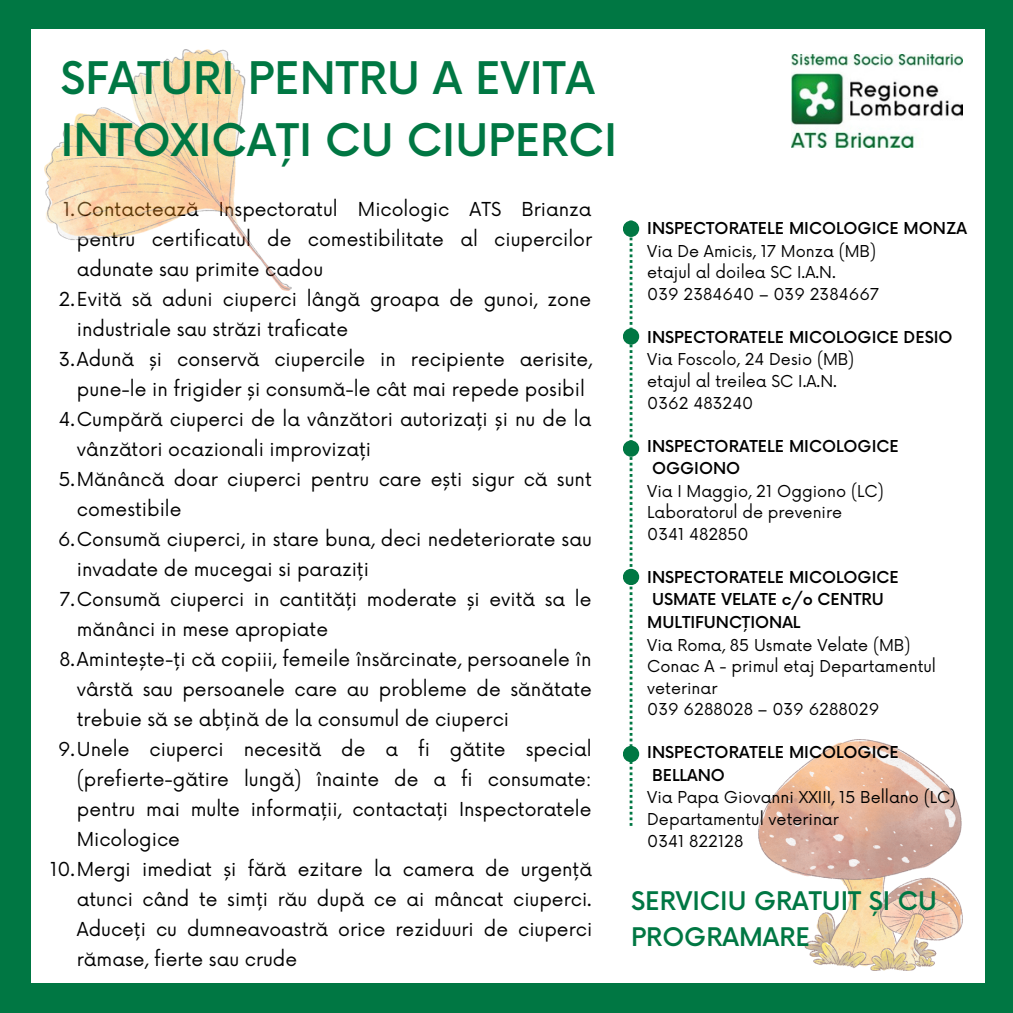
<style>
.page{position:relative;width:1013px;height:1013px;background:#fff}
.page>*{position:absolute;margin:0;border:0;box-sizing:border-box;transform-origin:0 0}
.t1{font:500 43.75px/61.9px "Now";color:#007743}
.t2{font:500 25px/35.6px "Now";color:#007743}
.t3{font:18.75px/30px "Now";color:#000}
.t4{font:16px/21.5px "Now";color:#000}
.t5{font:500 16px/22.5px "Now";color:#000}
</style>
<div class="page">
<div style="left:0;top:0;width:1012px;height:1012px;background:#007743"></div>
<div style="left:31px;top:30px;width:953px;height:953px;background:#fff"></div>
<img style="left:791px;top:55px;width:171px;height:93px">
<img style="left:758px;top:740px;width:204px;height:230px">
<svg style="left:629px;top:237px;width:3px;height:588px"></svg>
<div style="left:623px;top:221px;width:16px;height:16px;background:#007743;border-radius:50%"></div>
<div style="left:623px;top:328px;width:16px;height:16px;background:#007743;border-radius:50%"></div>
<div style="left:623px;top:440px;width:16px;height:17px;background:#007743;border-radius:50%"></div>
<div style="left:623px;top:569px;width:16px;height:16px;background:#007743;border-radius:50%"></div>
<div style="left:623px;top:746px;width:16px;height:16px;background:#007743;border-radius:50%"></div>
<img style="left:45px;top:49px;width:246px;height:241px">
<p class="t1" style="left:60px;top:50px;width:558px">SFATURI PENTRU A EVITA<br>INTOXICAȚI CU CIUPERCI</p>
<p class="t3" style="left:77px;top:195px;width:517px;text-align:justify;text-indent:-14px">1.Contactează Inspectoratul Micologic ATS Brianza pentru certificatul de comestibilitate al ciupercilor adunate sau primite cadou</p>
<p class="t3" style="left:77px;top:285px;width:516px;text-indent:-18px">2.Evită să aduni ciuperci lângă groapa de gunoi, zone industriale sau străzi traficate</p>
<p class="t3" style="left:59px;top:345px;width:534px;text-align:center">3.Adună și conservă ciupercile in recipiente aerisite, pune-le in frigider și consumă-le cât mai repede posibil</p>
<p class="t3" style="left:77px;top:405px;width:516px;text-indent:-18px">4.Cumpără ciuperci de la vânzători autorizați și nu de la vânzători ocazionali improvizați</p>
<p class="t3" style="left:77px;top:465px;width:516px;text-indent:-18px">5.Mănâncă doar ciuperci pentru care ești sigur că sunt comestibile</p>
<p class="t3" style="left:77px;top:525px;width:516px;text-indent:-19px">6.Consumă ciuperci, in stare buna, deci nedeteriorate sau invadate de mucegai si paraziți</p>
<p class="t3" style="left:77px;top:585px;width:516px;text-indent:-17px">7.Consumă ciuperci in cantități moderate și evită sa le mănânci in mese apropiate</p>
<p class="t3" style="left:77px;top:645px;width:516px;text-align:justify;text-indent:-17px">8.Amintește-ți că copiii, femeile însărcinate, persoanele în vârstă sau persoanele care au probleme de sănătate trebuie să se abțină de la consumul de ciuperci</p>
<p class="t3" style="left:77px;top:735px;width:516px;text-align:justify;text-indent:-19px">9.Unele ciuperci necesită de a fi gătite special (prefierte-gătire lungă) înainte de a fi consumate: pentru mai multe informații, contactați Inspectoratele Micologice</p>
<p class="t3" style="left:77px;top:855px;width:517px;text-align:justify;text-indent:-27px">10.Mergi imediat și fără ezitare la camera de urgență atunci când te simți rău după ce ai mâncat ciuperci.<br>Aduceți cu dumneavoastră orice reziduuri de ciuperci rămase, fierte sau crude</p>
<p class="t5" style="left:647px;top:218px;width:321px">INSPECTORATELE MICOLOGICE MONZA</p>
<p class="t4" style="left:647px;top:241px;width:230px">Via De Amicis, 17 Monza (MB)</p>
<p class="t4" style="left:647px;top:262px;width:190px">etajul al doilea SC I.A.N.</p>
<p class="t4" style="left:647px;top:284px;width:233px">039 2384640 – 039 2384667</p>
<p class="t5" style="left:647px;top:327px;width:307px">INSPECTORATELE MICOLOGICE DESIO</p>
<p class="t4" style="left:647px;top:349px;width:208px">Via Foscolo, 24 Desio (MB)</p>
<p class="t4" style="left:647px;top:371px;width:191px">etajul al treilea SC I.A.N.</p>
<p class="t4" style="left:647px;top:393px;width:108px">0362 483240</p>
<p class="t5" style="left:647px;top:435px;width:253px">INSPECTORATELE MICOLOGICE<br>OGGIONO</p>
<p class="t4" style="left:647px;top:481px;width:238px">Via I Maggio, 21 Oggiono (LC)</p>
<p class="t4" style="left:647px;top:502px;width:196px">Laboratorul de prevenire</p>
<p class="t4" style="left:647px;top:524px;width:103px">0341 482850</p>
<p class="t5" style="left:647px;top:567px;width:253px">INSPECTORATELE MICOLOGICE<br>USMATE VELATE c/o CENTRU<br>MULTIFUNCȚIONAL</p>
<p class="t4" style="left:647px;top:634px;width:265px">Via Roma, 85 Usmate Velate (MB)</p>
<p class="t4" style="left:647px;top:656px;width:290px">Conac A - primul etaj Departamentul veterinar</p>
<p class="t4" style="left:647px;top:699px;width:234px">039 6288028 – 039 6288029</p>
<p class="t5" style="left:647px;top:742px;width:253px">INSPECTORATELE MICOLOGICE<br>BELLANO</p>
<p class="t4" style="left:647px;top:787px;width:310px">Via Papa Giovanni XXIII, 15 Bellano (LC)<br>Departamentul veterinar</p>
<p class="t4" style="left:647px;top:830px;width:98px">0341 822128</p>
<p class="t2" style="left:631px;top:885px;width:307px">SERVICIU GRATUIT ȘI CU<br>PROGRAMARE</p>
</div>
